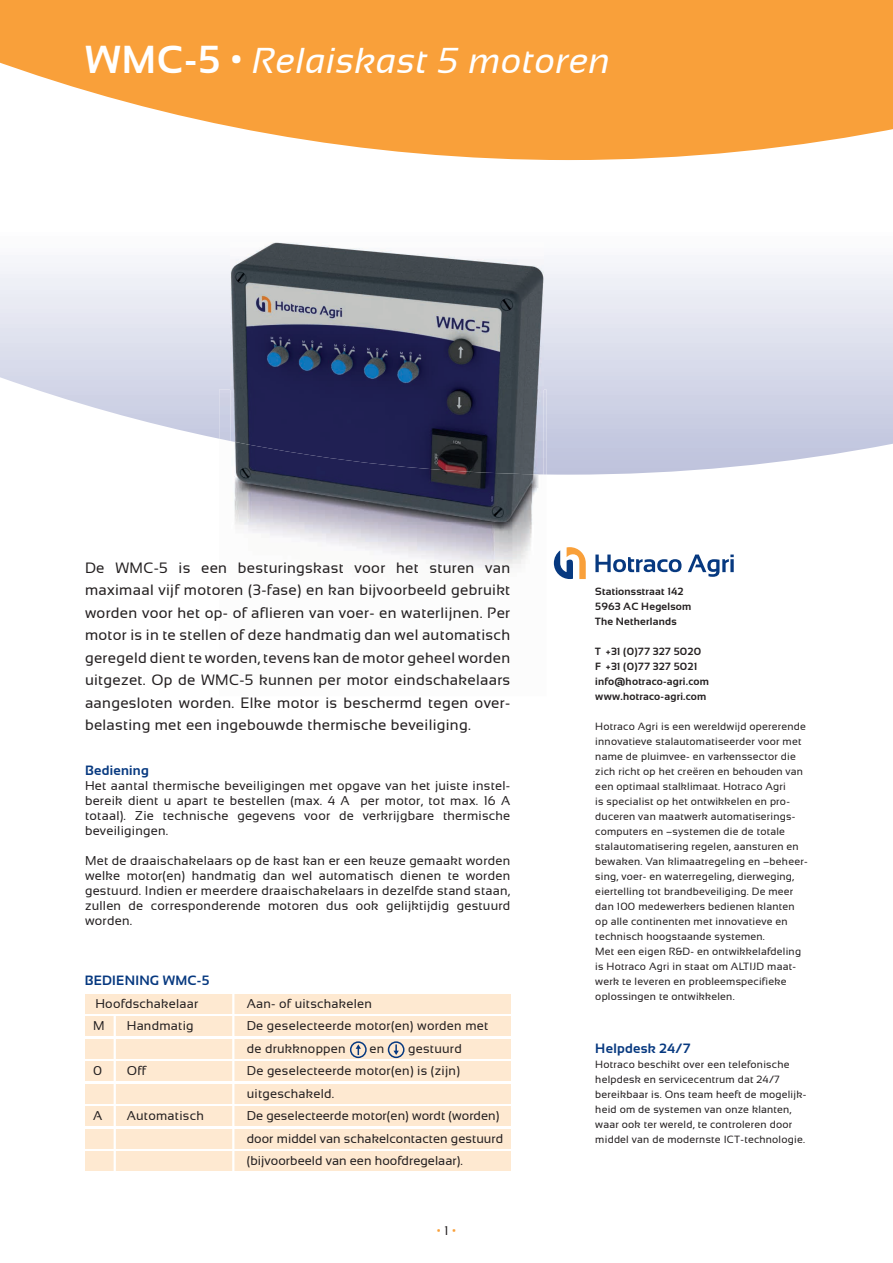
<style>
.page{position:relative;width:893px;height:1263px;background:#fff}
.page>*{position:absolute;margin:0;border:0;box-sizing:border-box;transform-origin:0 0}
.t1{font:italic 36px "Sansation";letter-spacing:.02em;color:#fff}
.t2{font:15px/22.5px "Sansation";letter-spacing:.02em;color:#231f20;text-align:justify}
.t3{font:700 13.5px "Sansation";letter-spacing:.02em;color:#073980}
.t4{font:12.75px/15px "Sansation";letter-spacing:.02em;color:#231f20}
.t5{font:12.75px "Sansation";color:#f9a03a}
.t6{font:10.5px/15px "Sansation";letter-spacing:.02em;color:#231f20}
.t7{font:700 10.5px/15px "Sansation";letter-spacing:.02em;color:#231f20}
.s1{font-weight:700;font-style:normal;font-size:39px}
.s2{color:#231f20}
</style>
<div class="page">
<svg style="left:0;top:160px;width:893px;height:315px"></svg>
<svg style="left:0;top:0;width:893px;height:160px;background:#f9ae57"></svg>
<svg style="left:554px;top:547px;width:32px;height:32px"></svg>
<svg style="left:595px;top:554px;width:86px;height:18px"></svg>
<svg style="left:688px;top:554px;width:46px;height:23px"></svg>
<img style="left:219px;top:474px;width:327px;height:94px">
<img style="left:219px;top:389px;width:327px;height:85px">
<img style="left:231px;top:243px;width:313px;height:198px">
<img style="left:231px;top:441px;width:313px;height:81px">
<div style="left:85px;top:994px;width:425px;height:19px;background:#fee9d1"></div>
<div style="left:85px;top:1017px;width:425px;height:19px;background:#fee9d1"></div>
<div style="left:85px;top:1039px;width:425px;height:19px;background:#fee9d1"></div>
<div style="left:85px;top:1084px;width:425px;height:19px;background:#fee9d1"></div>
<div style="left:85px;top:1062px;width:425px;height:19px;background:#fee9d1"></div>
<div style="left:85px;top:1107px;width:425px;height:19px;background:#fee9d1"></div>
<div style="left:85px;top:1152px;width:425px;height:19px;background:#fee9d1"></div>
<div style="left:85px;top:1129px;width:425px;height:19px;background:#fee9d1"></div>
<hr style="left:232px;top:956px;width:2px;height:224px;background:#fff">
<hr style="left:114px;top:1015px;width:2px;height:165px;background:#fff">
<div style="left:388px;top:1041px;width:16px;height:17px;border:2px solid #073980;border-radius:50%"></div>
<svg style="left:393px;top:1044px;width:6px;height:11px"></svg>
<div style="left:350px;top:1041px;width:17px;height:17px;border:2px solid #073980;border-radius:50%"></div>
<svg style="left:356px;top:1044px;width:5px;height:11px"></svg>
<h1 class="t1" style="left:85px;top:40px;width:527px"><span class="s1">WMC-5 •</span> Relaiskast 5 motoren</h1>
<p class="t2" style="left:85px;top:556px;width:427px">De WMC-5 is een besturingskast voor het sturen van maximaal vijf motoren (3-fase) en kan bijvoorbeeld gebruikt worden voor het op- of aflieren van voer- en waterlijnen. Per motor is in te stellen of deze handmatig dan wel automatisch geregeld dient te worden, tevens kan de motor geheel worden uitgezet. Op de WMC-5 kunnen per motor eindschakelaars aangesloten worden. Elke motor is beschermd tegen over&shy;belasting met een ingebouwde thermische beveiliging.</p>
<p class="t3" style="left:85px;top:763px;width:65px">Bediening</p>
<p class="t4" style="left:85px;top:778px;width:427px;text-align:justify">Het aantal thermische beveiligingen met opgave van het juiste instel&shy;bereik dient u apart te bestellen (max. 4 A per motor, tot max. 16 A totaal). Zie technische gegevens voor de verkrijgbare thermische beveiligingen.</p>
<p class="t4" style="left:85px;top:853px;width:427px;text-align:justify">Met de draaischakelaars op de kast kan er een keuze gemaakt worden welke motor(en) handmatig dan wel automatisch dienen te worden gestuurd. Indien er meerdere draaischakelaars in dezelfde stand staan, zullen de corresponderende motoren dus ook gelijktijdig gestuurd worden.</p>
<p class="t3" style="left:85px;top:973px;width:126px">BEDIENING WMC-5</p>
<p class="t4" style="left:95px;top:996px;width:105px">Hoofdschakelaar</p>
<p class="t4" style="left:247px;top:996px;width:127px">Aan- of uitschakelen</p>
<p class="t4" style="left:93px;top:1018px;width:13px">M</p>
<p class="t4" style="left:127px;top:1018px;width:68px">Handmatig</p>
<p class="t4" style="left:247px;top:1014px;width:243px;line-height:22.5px">De geselecteerde motor(en) worden met de drukknoppen</p>
<p class="t4" style="left:370px;top:1041px;width:16px">en</p>
<p class="t4" style="left:408px;top:1041px;width:55px">gestuurd</p>
<p class="t4" style="left:93px;top:1063px;width:11px">0</p>
<p class="t4" style="left:127px;top:1063px;width:21px">Off</p>
<p class="t4" style="left:247px;top:1059px;width:215px;line-height:22.5px">De geselecteerde motor(en) is (zijn) uitgeschakeld.</p>
<p class="t4" style="left:93px;top:1108px;width:11px">A</p>
<p class="t4" style="left:127px;top:1108px;width:79px">Automatisch</p>
<p class="t4" style="left:247px;top:1104px;width:258px;line-height:22.5px">De geselecteerde motor(en) wordt (worden) door middel van schakelcontacten gestuurd (bijvoorbeeld van een hoofdregelaar).</p>
<p class="t5" style="left:437px;top:1223px;width:21px">• <span class="s2">1</span> •</p>
<p class="t7" style="left:595px;top:584px;width:98px">Stationsstraat 142<br>5963 AC Hegelsom<br>The Netherlands</p>
<p class="t7" style="left:595px;top:644px;width:115px">T +31 (0)77 327 5020<br>F +31 (0)77 327 5021 info@hotraco-agri.com www.hotraco-agri.com</p>
<p class="t6" style="left:595px;top:719px;width:214px">Hotraco Agri is een wereld wijd opererende innovatieve stalautomatiseerder voor met name de pluimvee- en varkenssector die zich richt op het creëren en behouden van een optimaal stalklimaat. Hotraco Agri<br>is specialist op het ontwikkelen en pro&shy;duceren van maatwerk automatiserings&shy;computers en –systemen die de totale stalautomatisering regelen, aansturen en bewaken. Van klimaatregeling en –beheer&shy;sing, voer- en waterregeling, dierweging, eiertelling tot brandbeveiliging. De meer dan 100 medewerkers bedienen klanten op alle continenten met innovatieve en technisch hoogstaande systemen.<br>Met een eigen R&amp;D- en ontwikkelafdeling is Hotraco Agri in staat om ALTIJD maat&shy;werk te leveren en probleemspecifieke oplossingen te ontwikkelen.</p>
<p class="t3" style="left:595px;top:1040px;width:97px">Helpdesk 24/7</p>
<p class="t6" style="left:595px;top:1056px;width:212px">Hotraco beschikt over een telefonische helpdesk en servicecentrum dat 24/7 bereikbaar is. Ons team heeft de mogelijk&shy;heid om de systemen van onze klanten, waar ook ter wereld, te controleren door middel van de modernste ICT-technologie.</p>
</div>
